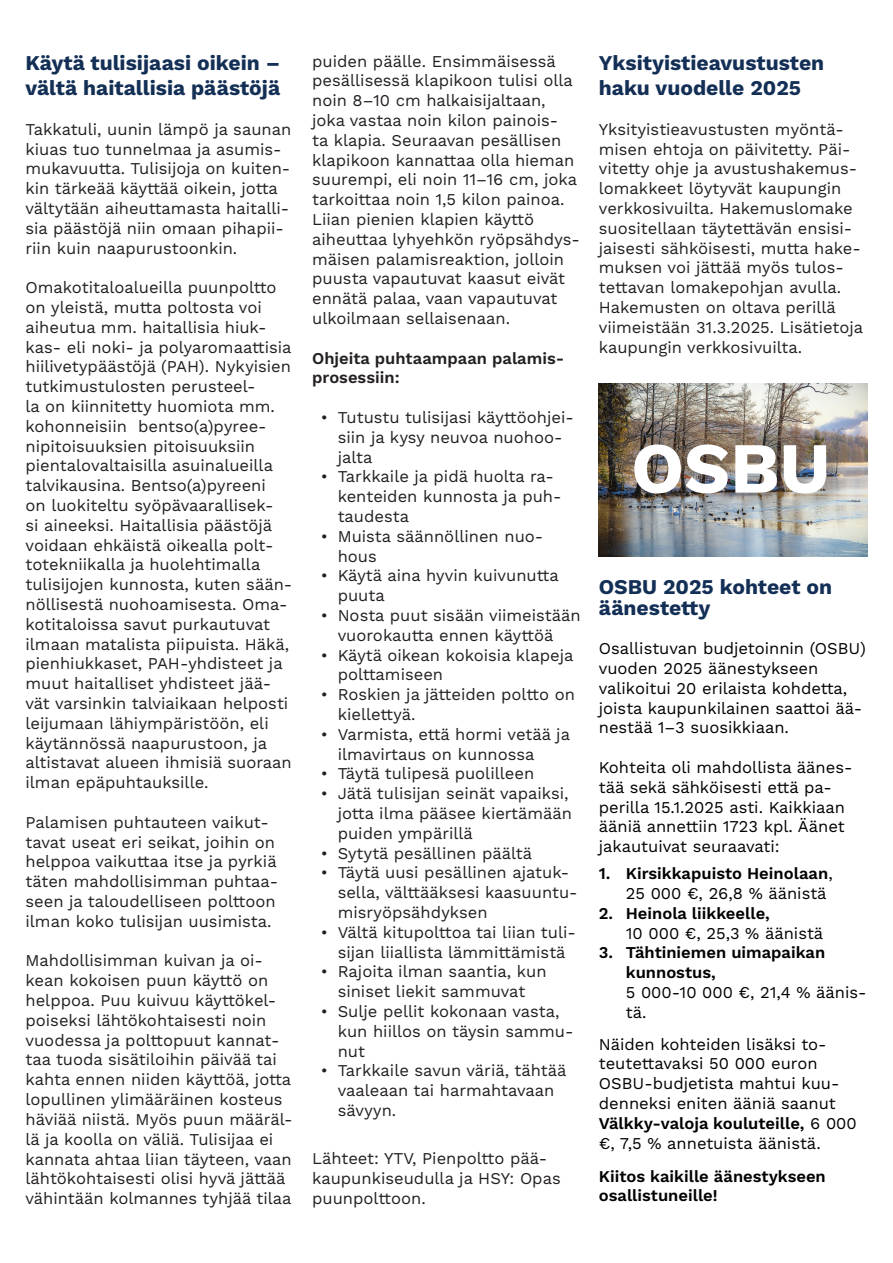
<style>
.page{position:relative;width:893px;height:1263px;background:#fff}
.page>*{position:absolute;margin:0;border:0;box-sizing:border-box;transform-origin:0 0}
.t1{font:700 72px "Work Sans";color:#fff}
.t2{font:700 21px/25.2px "Work Sans";color:#132f55}
.t3{font:16.5px/19.8px "Work Sans";color:#231f20}
.t4{font:16.5px/19.8px "Work Sans";color:#000001}
.t5{font:600 16.5px/19.8px "Work Sans";color:#000001}
.t6{font:600 16.5px/19.8px "Work Sans";color:#231f20}
.s1{font-weight:400}
.s2{font-weight:600}
</style>
<div class="page">
<img style="left:599px;top:383px;width:268px;height:173px">
<div style="left:637px;top:447px;width:208px;height:65px;background:#231f20;opacity:.22"></div>
<p class="t2" style="left:26px;top:51px;width:256px">Käytä tulisijaasi oikein – vältä haitallisia päästöjä</p>
<p class="t3" style="left:26px;top:120px;width:267px">Takkatuli, uunin lämpö ja saunan kiuas tuo tunnelmaa ja asumis&shy;mukavuutta. Tulisijoja on kuiten&shy;kin tärkeää käyttää oikein, jotta vältytään aiheuttamasta haitalli&shy;sia päästöjä niin omaan pihapii&shy;riin kuin naapurustoonkin.</p>
<p class="t3" style="left:26px;top:278px;width:268px">Omakotitaloalueilla puunpoltto on yleistä, mutta poltosta voi aiheutua mm. haitallisia hiuk&shy;kas- eli noki- ja polyaromaattisia hiilivetypäästöjä (PAH). Nykyisien tutkimustulosten perusteel-<br>la on kiinnitetty huomiota mm. kohonneisiin bentso(a)pyree&shy;nipitoisuuksien pitoisuuksiin pientalovaltaisilla asuinalueilla talvikausina. Bentso(a)pyreeni<br>on luokiteltu syöpävaarallisek-<br>si aineeksi. Haitallisia päästöjä voidaan ehkäistä oikealla polt&shy;totekniikalla ja huolehtimalla tulisijojen kunnosta, kuten sään&shy;nöllisestä nuohoamisesta. Oma&shy;kotitaloissa savut purkautuvat ilmaan matalista piipuista. Häkä, pienhiukkaset, PAH-yhdisteet ja muut haitalliset yhdisteet jää&shy;vät varsinkin talviaikaan helposti leijumaan lähiympäristöön, eli käytännössä naapurustoon, ja altistavat alueen ihmisiä suoraan ilman epäpuhtauksille.</p>
<p class="t3" style="left:26px;top:813px;width:254px">Palamisen puhtauteen vaikut&shy;tavat useat eri seikat, joihin on helppoa vaikuttaa itse ja pyrkiä täten mahdollisimman puhtaa&shy;seen ja taloudelliseen polttoon ilman koko tulisijan uusimista.</p>
<p class="t3" style="left:26px;top:952px;width:269px">Mahdollisimman kuivan ja oi&shy;kean kokoisen puun käyttö on helppoa. Puu kuivuu käyttökel&shy;poiseksi lähtökohtaisesti noin vuodessa ja polttopuut kannat&shy;taa tuoda sisätiloihin päivää tai kahta ennen niiden käyttöä, jotta lopullinen ylimääräinen kosteus häviää niistä. Myös puun määräl&shy;lä ja koolla on väliä. Tulisijaa ei kannata ahtaa liian täyteen, vaan lähtökohtaisesti olisi hyvä jättää vähintään kolmannes tyhjää tilaa</p>
<p class="t3" style="left:312px;top:52px;width:269px">puiden päälle. Ensimmäisessä pesällisessä klapikoon tulisi olla noin 8–10 cm halkaisijaltaan, joka vastaa noin kilon painois-<br>ta klapia. Seuraavan pesällisen klapikoon kannattaa olla hieman suurempi, eli noin 11–16 cm, joka tarkoittaa noin 1,5 kilon painoa.<br>Liian pienien klapien käyttö aiheuttaa lyhyehkön ryöpsähdys&shy;mäisen palamisreaktion, jolloin puusta vapautuvat kaasut eivät ennätä palaa, vaan vapautuvat ulkoilmaan sellaisenaan.</p>
<p class="t6" style="left:312px;top:349px;width:254px">Ohjeita puhtaampaan palamis&shy;prosessiin:</p>
<p class="t3" style="left:338px;top:408px;width:238px;text-indent:-17px">• Tutustu tulisijasi käyttöohjei&shy;siin ja kysy neuvoa nuohoo&shy;jalta</p>
<p class="t3" style="left:338px;top:468px;width:225px;text-indent:-17px">• Tarkkaile ja pidä huolta ra&shy;kenteiden kunnosta ja puh&shy;taudesta</p>
<p class="t3" style="left:338px;top:527px;width:207px;text-indent:-17px">• Muista säännöllinen nuo&shy;hous</p>
<p class="t3" style="left:338px;top:567px;width:223px;text-indent:-17px">• Käytä aina hyvin kuivunutta puuta</p>
<p class="t3" style="left:338px;top:606px;width:244px;text-indent:-17px">• Nosta puut sisään viimeistään vuorokautta ennen käyttöä</p>
<p class="t3" style="left:338px;top:646px;width:237px;text-indent:-17px">• Käytä oikean kokoisia klapeja polttamiseen</p>
<p class="t3" style="left:338px;top:685px;width:239px;text-indent:-17px">• Roskien ja jätteiden poltto on kiellettyä.</p>
<p class="t3" style="left:338px;top:725px;width:234px;text-indent:-17px">• Varmista, että hormi vetää ja ilmavirtaus on kunnossa</p>
<p class="t3" style="left:321px;top:765px;width:215px">• Täytä tulipesä puolilleen</p>
<p class="t3" style="left:338px;top:784px;width:236px;text-indent:-17px">• Jätä tulisijan seinät vapaiksi, jotta ilma pääsee kiertämään puiden ympärillä</p>
<p class="t3" style="left:321px;top:844px;width:213px">• Sytytä pesällinen päältä</p>
<p class="t3" style="left:338px;top:864px;width:241px;text-indent:-17px">• Täytä uusi pesällinen ajatuk&shy;sella, välttääksesi kaasuuntu&shy;misryöpsähdyksen</p>
<p class="t3" style="left:321px;top:923px;width:257px;text-align:center">• Vältä kitupolttoa tai liian tuli&shy;sijan liiallista lämmittämistä</p>
<p class="t3" style="left:321px;top:963px;width:227px;text-align:center">• Rajoita ilman saantia, kun siniset liekit sammuvat</p>
<p class="t3" style="left:338px;top:1002px;width:237px;text-indent:-17px">• Sulje pellit kokonaan vasta, kun hiillos on täysin sammu&shy;nut</p>
<p class="t3" style="left:338px;top:1062px;width:230px;text-indent:-17px">• Tarkkaile savun väriä, tähtää vaaleaan tai harmahtavaan sävyyn.</p>
<p class="t3" style="left:312px;top:1149px;width:250px">Lähteet: YTV, Pienpoltto pää&shy;kaupunkiseudulla ja HSY: Opas puunpolttoon.</p>
<p class="t2" style="left:599px;top:51px;width:227px">Yksityistieavustusten haku vuodelle 2025</p>
<p class="t3" style="left:599px;top:120px;width:266px">Yksityistieavustusten myöntä&shy;misen ehtoja on päivitetty. Päi&shy;vitetty ohje ja avustushakemus&shy;lomakkeet löytyvät kaupungin verkkosivuilta. Hakemuslomake suositellaan täytettävän ensisi&shy;jaisesti sähköisesti, mutta hake&shy;muksen voi jättää myös tulos&shy;tettavan lomakepohjan avulla.<br>Hakemusten on oltava perillä viimeistään 31.3.2025. Lisätietoja kaupungin verkkosivuilta.</p>
<p class="t1" style="left:631px;top:426px;width:201px">OSBU</p>
<p class="t2" style="left:599px;top:577px;width:235px;line-height:21px">OSBU 2025 kohteet on äänestetty</p>
<p class="t4" style="left:599px;top:639px;width:269px">Osallistuvan budjetoinnin (OSBU) vuoden 2025 äänestykseen valikoitui 20 erilaista kohdetta, joista kaupunkilainen saattoi ää&shy;nestää 1–3 suosikkiaan.</p>
<p class="t4" style="left:599px;top:758px;width:255px">Kohteita oli mahdollista äänes&shy;tää sekä sähköisesti että pa&shy;perilla 15.1.2025 asti. Kaikkiaan ääniä annettiin 1723 kpl. Äänet jakautuivat seuraavati:</p>
<p class="t5" style="left:626px;top:864px;width:208px;text-indent:-27px">1. Kirsikkapuisto Heinolaan<span class="s1">,<br>25 000 €, 26,8 % äänistä</span></p>
<p class="t5" style="left:626px;top:904px;width:199px;text-indent:-27px">2. Heinola liikkeelle,<br><span class="s1">10 000 €, 25,3 % äänistä</span></p>
<p class="t5" style="left:626px;top:944px;width:242px;text-indent:-27px">3. Tähtiniemen uimapaikan kunnostus,<br><span class="s1">5 000-10 000 €, 21,4 % äänis&shy;tä.</span></p>
<p class="t4" style="left:599px;top:1035px;width:259px">Näiden kohteiden lisäksi to&shy;teutettavaksi 50 000 euron<br>OSBU-budjetista mahtui kuu&shy;denneksi eniten ääniä saanut<br><span class="s2">Välkky-valoja kouluteille,</span> 6 000 €, 7,5 % annetuista äänistä.</p>
<p class="t5" style="left:599px;top:1167px;width:229px">Kiitos kaikille äänestykseen osallistuneille!</p>
</div>
